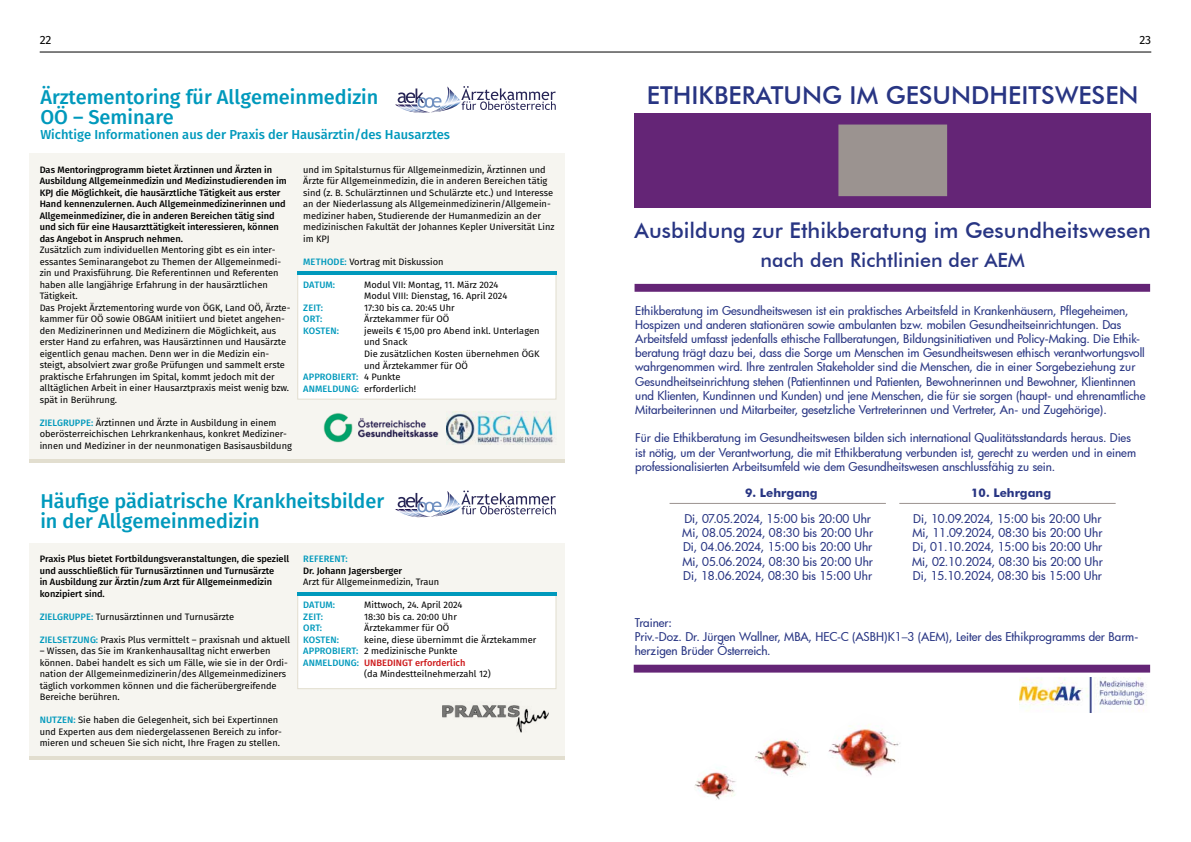
<style>
.page{position:relative;width:1191px;height:842px;background:#fff}
.page>*{position:absolute;margin:0;border:0;box-sizing:border-box;transform-origin:0 0}
.t1{font:500 24.7px "Futura BT";color:#283583}
.t2{font:500 21.7px "Futura BT";color:#283583}
.t3{font:500 20px/20px "Fira Sans";color:#0099bc}
.t4{font:500 19.7px "Futura BT";color:#283583}
.t5{font:500 13px "Fira Sans";color:#0099bc}
.t6{font:12px "Fira Sans";color:#000}
.t7{font:500 11.8px/14.2px "Futura";letter-spacing:-.005em;color:#283583}
.t8{font:700 11.8px "Futura BT";color:#283583}
.t9{font:9.3px/11.5px "Fira Sans";color:#000}
.t10{font:500 9.3px/11.5px "Fira Sans";color:#000}
.t11{font:500 9.3px "Fira Sans";letter-spacing:.01em;color:#0099bc}
.t12{font:500 9.3px "Fira Sans";color:#cd1719}
.s1{font-weight:500;color:#0099bc}
.s2{font-weight:400;color:#000}
.s3{color:#0099bc}
</style>
<div class="page">
<hr style="left:40px;top:52px;width:1111px;height:1px;background:#000">
<div style="left:634px;top:113px;width:517px;height:94px;background:#642576"></div>
<div style="left:839px;top:125px;width:107px;height:71px;background:#9b9390"></div>
<div style="left:838px;top:125px;width:109px;height:71px;border:1px solid #9b9390"></div>
<div style="left:634px;top:284px;width:516px;height:8px;background:#642576"></div>
<div style="left:633px;top:665px;width:517px;height:8px;background:#642576"></div>
<img style="left:1019px;top:677px;width:128px;height:35px">
<hr style="left:669px;top:503px;width:217px;height:1px;background:#9b9390">
<hr style="left:899px;top:503px;width:216px;height:1px;background:#9b9390">
<img style="left:695px;top:772px;width:41px;height:28px">
<img style="left:828px;top:724px;width:72px;height:52px">
<img style="left:755px;top:739px;width:55px;height:37px">
<div style="left:29px;top:543px;width:536px;height:214px;background:#f6f5f0"></div>
<div style="left:297px;top:595px;width:259px;height:94px;background:#fff;border:1px solid #e2decf"></div>
<hr style="left:297px;top:592px;width:259px;height:4px;background:#0099bc">
<svg style="left:395px;top:490px;width:161px;height:28px"></svg>
<hr style="left:29px;top:757px;width:536px;height:3px;background:#e2decf">
<img style="left:442px;top:705px;width:106px;height:27px">
<div style="left:29px;top:154px;width:536px;height:309px;background:#f6f5f0"></div>
<div style="left:297px;top:273px;width:259px;height:127px;background:#fff;border:1px solid #e2decf"></div>
<hr style="left:297px;top:271px;width:259px;height:3px;background:#0099bc">
<svg style="left:395px;top:86px;width:161px;height:27px"></svg>
<hr style="left:29px;top:460px;width:536px;height:3px;background:#e2decf">
<img style="left:446px;top:411px;width:107px;height:33px">
<img style="left:323px;top:413px;width:116px;height:30px">
<p class="t6" style="left:40px;top:31px;width:13px">22</p>
<p class="t6" style="left:1139px;top:31px;width:13px">23</p>
<h3 class="t3" style="left:40px;top:86px;width:339px">Ärztementoring für Allgemeinmedizin<br>OÖ – Seminare</h3>
<h3 class="t5" style="left:40px;top:124px;width:411px">Wichtige Informationen aus der Praxis der Hausärztin/des Hausarztes</h3>
<p class="t10" style="left:40px;top:163px;width:248px">Das Mentoringprogramm bietet Ärztinnen und Ärzten in Ausbildung Allgemeinmedizin und Medizinstudierenden im KPJ die Möglichkeit, die hausärztliche Tätigkeit aus erster Hand kennenzulernen. Auch Allgemeinmedizinerinnen und Allgemeinmediziner, die in anderen Bereichen tätig sind und sich für eine Hausarzttätigkeit interessieren, können das Angebot in Anspruch nehmen.</p>
<p class="t9" style="left:40px;top:244px;width:252px">Zusätzlich zum individuellen Mentoring gibt es ein inter&shy;essantes Seminarangebot zu Themen der Allgemeinmedi&shy;zin und Praxisführung. Die Referentinnen und Referenten haben alle langjährige Erfahrung in der hausärztlichen Tätigkeit.<br>Das Projekt Ärztementoring wurde von ÖGK, Land OÖ, Ärzte&shy;kammer für OÖ sowie OBGAM initiiert und bietet angehen&shy;den Medizinerinnen und Medizinern die Möglichkeit, aus erster Hand zu erfahren, was Hausärztinnen und Hausärzte eigentlich genau machen. Denn wer in die Medizin ein&shy;steigt, absolviert zwar große Prüfungen und sammelt erste praktische Erfahrungen im Spital, kommt jedoch mit der alltäglichen Arbeit in einer Hausarztpraxis meist wenig bzw. spät in Berührung.</p>
<p class="t9" style="left:40px;top:417px;width:254px"><span class="s1">ZIELGRUPPE:</span> Ärztinnen und Ärzte in Ausbildung in einem oberösterreichischen Lehrkrankenhaus, konkret Mediziner&shy;innen und Mediziner in der neunmonatigen Basisausbildung</p>
<p class="t9" style="left:303px;top:164px;width:253px">und im Spitalsturnus für Allgemeinmedizin, Ärztinnen und Ärzte für Allgemeinmedizin, die in anderen Bereichen tätig sind (z. B. Schulärztinnen und Schulärzte etc.) und Interesse an der Niederlassung als Allgemeinmedizinerin/Allgemein&shy;mediziner haben, Studierende der Humanmedizin an der medizinischen Fakultät der Johannes Kepler Universität Linz im KPJ</p>
<p class="t9" style="left:303px;top:256px;width:142px"><span class="s1">METHODE:</span> Vortrag mit Diskussion</p>
<p class="t11" style="left:303px;top:277px;width:33px">DATUM:</p>
<p class="t9" style="left:364px;top:279px;width:145px">Modul VII: Montag, 11. März 2024<br>Modul VIII: Dienstag, 16. April 2024</p>
<p class="t11" style="left:303px;top:300px;width:21px">ZEIT:</p>
<p class="t9" style="left:364px;top:302px;width:92px">17:30 bis ca. 20:45 Uhr</p>
<p class="t11" style="left:303px;top:312px;width:20px">ORT:</p>
<p class="t9" style="left:364px;top:313px;width:87px">Ärztekammer für OÖ</p>
<p class="t11" style="left:303px;top:323px;width:37px">KOSTEN:</p>
<p class="t9" style="left:364px;top:325px;width:177px">jeweils € 15,00 pro Abend inkl. Unterlagen</p>
<p class="t9" style="left:364px;top:336px;width:45px">und Snack</p>
<p class="t9" style="left:364px;top:348px;width:177px">Die zusätzlichen Kosten übernehmen ÖGK</p>
<p class="t9" style="left:364px;top:359px;width:105px">und Ärztekammer für OÖ</p>
<p class="t11" style="left:303px;top:369px;width:99px">APPROBIERT: <span class="s2">4 Punkte</span></p>
<p class="t9" style="left:303px;top:382px;width:114px"><span class="s1">ANMELDUNG:</span> erforderlich!</p>
<h3 class="t3" style="left:40px;top:490px;width:345px">Häufige pädiatrische Krankheitsbilder in der Allgemeinmedizin</h3>
<p class="t10" style="left:40px;top:553px;width:251px">Praxis Plus bietet Fortbildungsveranstaltungen, die speziell und ausschließlich für Turnusärztinnen und Turnusärzte<br>in Ausbildung zur Ärztin/zum Arzt für Allgemeinmedizin konzipiert sind.</p>
<p class="t9" style="left:40px;top:611px;width:196px"><span class="s1">ZIELGRUPPE:</span> Turnusärztinnen und Turnusärzte</p>
<p class="t9" style="left:40px;top:634px;width:252px"><span class="s1">ZIELSETZUNG:</span> Praxis Plus vermittelt – praxisnah und aktuell</p>
<p class="t9" style="left:40px;top:645px;width:250px">– Wissen, das Sie im Krankenhausalltag nicht erwerben können. Dabei handelt es sich um Fälle, wie sie in der Ordi&shy;nation der Allgemeinmedizinerin/des Allgemeinmediziners täglich vorkommen können und die fächerübergreifende Bereiche berühren.</p>
<p class="t9" style="left:40px;top:714px;width:244px"><span class="s1">NUTZEN:</span> Sie haben die Gelegenheit, sich bei Expertinnen und Experten aus dem niedergelassenen Bereich zu infor&shy;mieren und scheuen Sie sich nicht, Ihre Fragen zu stellen.</p>
<p class="t11" style="left:303px;top:552px;width:46px">REFERENT:</p>
<p class="t10" style="left:303px;top:564px;width:100px">Dr. Johann Jagersberger</p>
<p class="t9" style="left:303px;top:576px;width:138px">Arzt für Allgemeinmedizin, Traun</p>
<p class="t11" style="left:303px;top:598px;width:33px">DATUM:</p>
<p class="t9" style="left:364px;top:599px;width:100px">Mittwoch, 24. April 2024</p>
<p class="t11" style="left:303px;top:609px;width:21px">ZEIT:</p>
<p class="t9" style="left:364px;top:611px;width:94px">18:30 bis ca. 20:00 Uhr</p>
<p class="t11" style="left:303px;top:621px;width:20px">ORT:</p>
<p class="t9" style="left:364px;top:622px;width:87px">Ärztekammer für OÖ</p>
<p class="t11" style="left:303px;top:632px;width:37px">KOSTEN:</p>
<p class="t9" style="left:364px;top:634px;width:174px">keine, diese übernimmt die Ärztekammer</p>
<p class="t9" style="left:303px;top:645px;width:156px"><span class="s1">APPROBIERT:</span> 2 medizinische Punkte</p>
<p class="t12" style="left:303px;top:655px;width:164px"><span class="s3">ANMELDUNG:</span> UNBEDINGT erforderlich</p>
<p class="t9" style="left:364px;top:668px;width:128px">(da Mindestteilnehmerzahl 12)</p>
<h1 class="t1" style="left:647px;top:80px;width:493px">ETHIKBERATUNG IM GESUNDHEITSWESEN</h1>
<h2 class="t2" style="left:634px;top:217px;width:518px">Ausbildung zur Ethikberatung im Gesundheitswesen</h2>
<h3 class="t4" style="left:760px;top:248px;width:266px">nach den Richtlinien der AEM</h3>
<p class="t7" style="left:635px;top:303px;width:511px">Ethikberatung im Gesundheitswesen ist ein praktisches Arbeitsfeld in Krankenhäusern, Pflegeheimen, Hospizen und anderen stationären sowie ambulanten bzw. mobilen Gesundheitseinrichtungen. Das Arbeitsfeld umfasst jedenfalls ethische Fallberatungen, Bildungsinitiativen und Policy-Making. Die Ethik&shy;beratung trägt dazu bei, dass die Sorge um Menschen im Gesundheitswesen ethisch verantwortungsvoll wahrgenommen wird. Ihre zentralen Stakeholder sind die Menschen, die in einer Sorgebeziehung zur Gesundheitseinrichtung stehen (Patientinnen und Patienten, Bewohnerinnen und Bewohner, Klientinnen und Klienten, Kundinnen und Kunden) und jene Menschen, die für sie sorgen (haupt- und ehrenamtliche Mitarbeiterinnen und Mitarbeiter, gesetzliche Vertreterinnen und Vertreter, An- und Zugehörige).</p>
<p class="t7" style="left:635px;top:431px;width:502px">Für die Ethikberatung im Gesundheitswesen bilden sich international Qualitätsstandards heraus. Dies ist nötig, um der Verantwortung, die mit Ethikberatung verbunden ist, gerecht zu werden und in einem professionalisierten Arbeitsumfeld wie dem Gesundheitswesen anschlussfähig zu sein.</p>
<p class="t8" style="left:745px;top:486px;width:74px">9. Lehrgang</p>
<p class="t7" style="left:682px;top:511px;width:192px">Di, 07.05.2024, 15:00 bis 20:00 Uhr Mi, 08.05.2024, 08:30 bis 20:00 Uhr Di, 04.06.2024, 15:00 bis 20:00 Uhr Mi, 05.06.2024, 08:30 bis 20:00 Uhr Di, 18.06.2024, 08:30 bis 15:00 Uhr</p>
<p class="t7" style="left:635px;top:615px;width:505px">Trainer:<br>Priv.-Doz. Dr. Jürgen Wallner, MBA, HEC-C (ASBH)K1–3 (AEM), Leiter des Ethikprogramms der Barm&shy;herzigen Brüder Österreich.</p>
<p class="t8" style="left:971px;top:486px;width:81px">10. Lehrgang</p>
<p class="t7" style="left:912px;top:511px;width:192px;text-align:justify">Di, 10.09.2024, 15:00 bis 20:00 Uhr Mi, 11.09.2024, 08:30 bis 20:00 Uhr Di, 01.10.2024, 15:00 bis 20:00 Uhr Mi, 02.10.2024, 08:30 bis 20:00 Uhr Di, 15.10.2024, 08:30 bis 15:00 Uhr</p>
</div>
